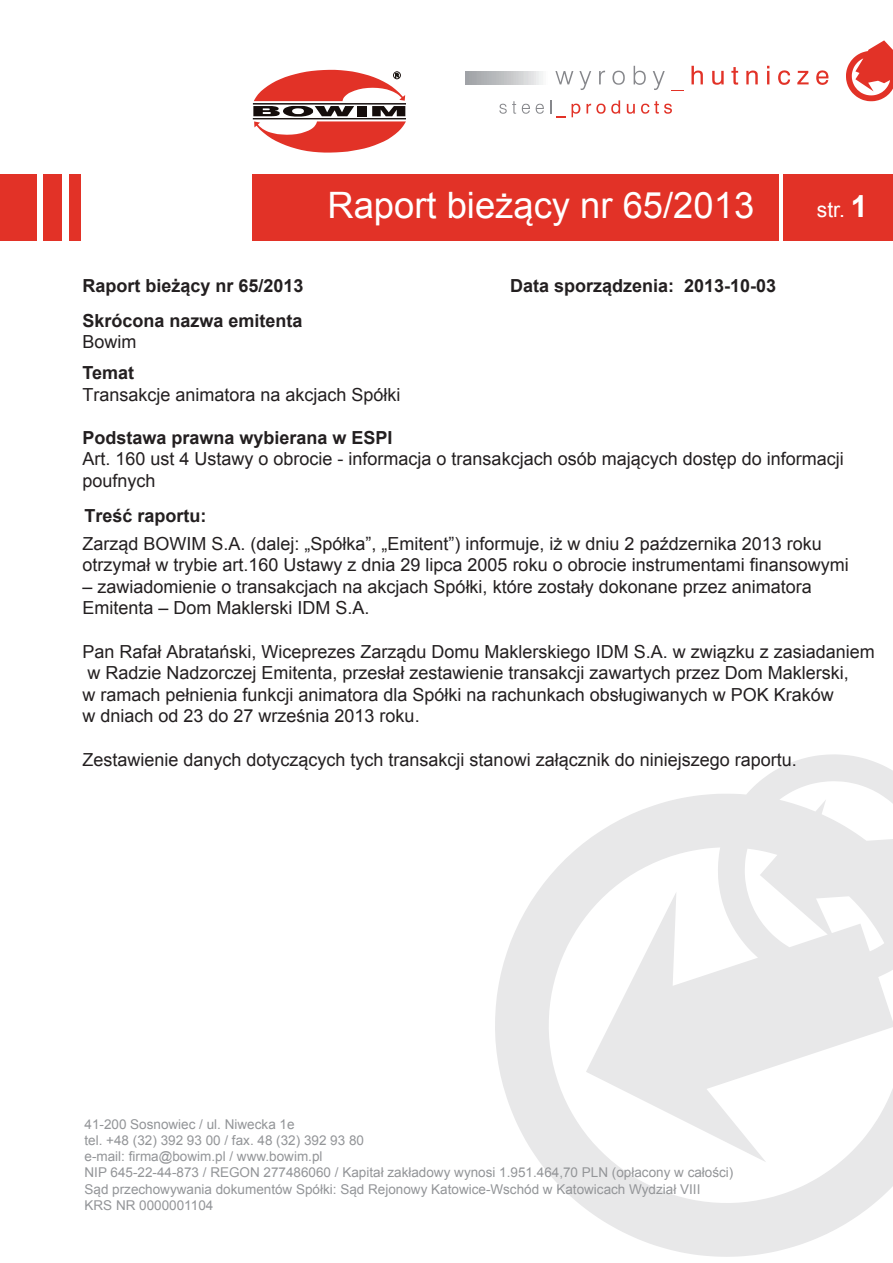
<style>
.page{position:relative;width:893px;height:1263px;background:#fff}
.page>*{position:absolute;margin:0;border:0;box-sizing:border-box;transform-origin:0 0}
.t1{font:36.45px "Arial";color:#fff}
.t2{font:21px "Arial";color:#fff}
.t3{font:18px/21.6px "Arial";color:#231f20}
.t4{font:700 18px "Arial";color:#231f20}
.t5{font:13.5px/16.2px "Arial";color:#939598}
.s1{font-weight:700;font-size:30.45px}
</style>
<div class="page">
<svg style="left:846px;top:40px;width:47px;height:61px"></svg>
<svg style="left:495px;top:754px;width:398px;height:503px"></svg>
<svg style="left:253px;top:70px;width:153px;height:83px"></svg>
<svg style="left:579px;top:71px;width:12px;height:19px"></svg>
<svg style="left:599px;top:71px;width:6px;height:13px"></svg>
<svg style="left:612px;top:71px;width:13px;height:14px"></svg>
<svg style="left:634px;top:66px;width:12px;height:19px"></svg>
<svg style="left:653px;top:71px;width:12px;height:19px"></svg>
<svg style="left:671px;top:90px;width:13px;height:1px"></svg>
<svg style="left:691px;top:66px;width:12px;height:18px"></svg>
<svg style="left:712px;top:71px;width:12px;height:14px"></svg>
<svg style="left:731px;top:67px;width:7px;height:18px"></svg>
<svg style="left:746px;top:70px;width:12px;height:14px"></svg>
<svg style="left:767px;top:66px;width:2px;height:18px"></svg>
<svg style="left:778px;top:70px;width:12px;height:15px"></svg>
<svg style="left:797px;top:71px;width:12px;height:13px"></svg>
<svg style="left:816px;top:70px;width:12px;height:15px"></svg>
<svg style="left:499px;top:101px;width:17px;height:13px"></svg>
<svg style="left:522px;top:104px;width:8px;height:10px"></svg>
<svg style="left:536px;top:104px;width:8px;height:10px"></svg>
<svg style="left:550px;top:100px;width:1px;height:14px"></svg>
<svg style="left:572px;top:104px;width:8px;height:13px"></svg>
<svg style="left:586px;top:100px;width:34px;height:14px"></svg>
<svg style="left:627px;top:104px;width:8px;height:10px"></svg>
<svg style="left:641px;top:101px;width:31px;height:13px"></svg>
<hr style="left:466px;top:71px;width:3px;height:14px;background:#a0a2a7">
<hr style="left:469px;top:71px;width:3px;height:14px;background:#a3a5a8">
<hr style="left:472px;top:71px;width:4px;height:14px;background:#a5a7ab">
<hr style="left:476px;top:71px;width:3px;height:14px;background:#a7aaad">
<hr style="left:479px;top:71px;width:4px;height:14px;background:#abadb0">
<hr style="left:483px;top:71px;width:3px;height:14px;background:#aeb0b3">
<hr style="left:486px;top:71px;width:3px;height:14px;background:#b0b2b5">
<hr style="left:489px;top:71px;width:4px;height:14px;background:#b3b6b9">
<hr style="left:493px;top:71px;width:3px;height:14px;background:#b6b8bb">
<hr style="left:496px;top:71px;width:3px;height:14px;background:#b9bbbd">
<hr style="left:499px;top:71px;width:4px;height:14px;background:#bcbec0">
<hr style="left:503px;top:71px;width:3px;height:14px;background:#bec1c2">
<hr style="left:504px;top:71px;width:4px;height:14px;background:#c2c3c5">
<hr style="left:508px;top:71px;width:3px;height:14px;background:#c5c6c8">
<hr style="left:511px;top:71px;width:3px;height:14px;background:#c9cacb">
<hr style="left:514px;top:71px;width:4px;height:14px;background:#cdcecf">
<hr style="left:518px;top:71px;width:3px;height:14px;background:#d1d2d3">
<hr style="left:521px;top:71px;width:4px;height:14px;background:#d4d6d7">
<hr style="left:523px;top:71px;width:3px;height:14px;background:#d8d8d9">
<hr style="left:525px;top:71px;width:3px;height:14px;background:#dadcdc">
<hr style="left:528px;top:71px;width:3px;height:14px;background:#dfdee0">
<hr style="left:531px;top:71px;width:4px;height:14px;background:#e3e3e5">
<hr style="left:535px;top:71px;width:3px;height:14px;background:#e8e8e9">
<hr style="left:536px;top:71px;width:4px;height:14px;background:#ecedee">
<hr style="left:540px;top:71px;width:3px;height:14px;background:#f1f3f3">
<hr style="left:543px;top:71px;width:3px;height:14px;background:#f7f8f7">
<svg style="left:555px;top:71px;width:18px;height:14px"></svg>
<div style="left:252px;top:174px;width:526px;height:66px;background:#e23227"></div>
<div style="left:783px;top:174px;width:110px;height:66px;background:#e23227"></div>
<div style="left:0;top:174px;width:36px;height:66px;background:#e23227"></div>
<div style="left:44px;top:174px;width:18px;height:66px;background:#e23227"></div>
<div style="left:69px;top:174px;width:12px;height:66px;background:#e23227"></div>
<h1 class="t1" style="left:327px;top:181px;width:428px">Raport bieżący nr 65/2013</h1>
<p class="t2" style="left:817px;top:196px;width:52px">str. <span class="s1">1</span></p>
<p class="t4" style="left:82px;top:273px;width:223px">Raport bieżący nr 65/2013</p>
<p class="t4" style="left:510px;top:273px;width:268px">Data sporządzenia: 2013-10-03</p>
<p class="t4" style="left:82px;top:308px;width:222px">Skrócona nazwa emitenta</p>
<p class="t3" style="left:82px;top:331px;width:56px">Bowim</p>
<p class="t4" style="left:82px;top:361px;width:53px">Temat</p>
<p class="t3" style="left:82px;top:384px;width:320px">Transakcje animatora na akcjach Spółki</p>
<p class="t4" style="left:82px;top:426px;width:312px">Podstawa prawna wybierana w ESPI</p>
<p class="t3" style="left:82px;top:448px;width:763px">Art. 160 ust 4 Ustawy o obrocie - informacja o transakcjach osób mających dostęp do informacji poufnych</p>
<p class="t4" style="left:84px;top:504px;width:124px">Treść raportu:</p>
<p class="t3" style="left:82px;top:533px;width:768px">Zarząd BOWIM S.A. (dalej: „Spółka”, „Emitent”) informuje, iż w dniu 2 paźdzernika 2013 roku otrzymał w trybie art.160 Ustawy z dnia 29 lipca 2005 roku o obrocie instrumentami finansowymi</p>
<p class="t3" style="left:82px;top:576px;width:731px">– zawiadomienie o transakcjach na akcjach Spółki, które zostały dokonane przez animatora<br>Emitenta – Dom Maklerski IDM S.A.</p>
<p class="t3" style="left:82px;top:641px;width:794px">Pan Rafał Abratański, Wiceprezes Zarządu Domu Maklerskiego IDM S.A. w związku z zasiadaniem w Radzie Nadzorczej Emitenta, przesłał zestawienie transakcji zawartych przez Dom Maklerski,<br>w ramach pełnienia funkcji animatora dla Spółki na rachunkach obsługiwanych w POK Kraków<br>w dniach od 23 do 27 września 2013 roku.</p>
<p class="t3" style="left:82px;top:749px;width:716px">Zestawienie danych dotyczących tych transakcji stanowi załącznik do niniejszego raportu.</p>
<p class="t5" style="left:84px;top:1116px;width:650px">41-200 Sosnowiec / ul. Niwecka 1e<br>tel. +48 (32) 392 93 00 / fax. 48 (32) 392 93 80<br>e-mail: firma@bowim.pl / www.bowim.pl<br>NIP 645-22-44-873 / REGON 277486060 / Kapitał zakładowy wynosi 1.951.464,70 PLN (opłacony w całości)<br>Sąd przechowywania dokumentów Spółki: Sąd Rejonowy Katowice-Wschód w Katowicach Wydział VIII<br>KRS NR 0000001104</p>
</div>
